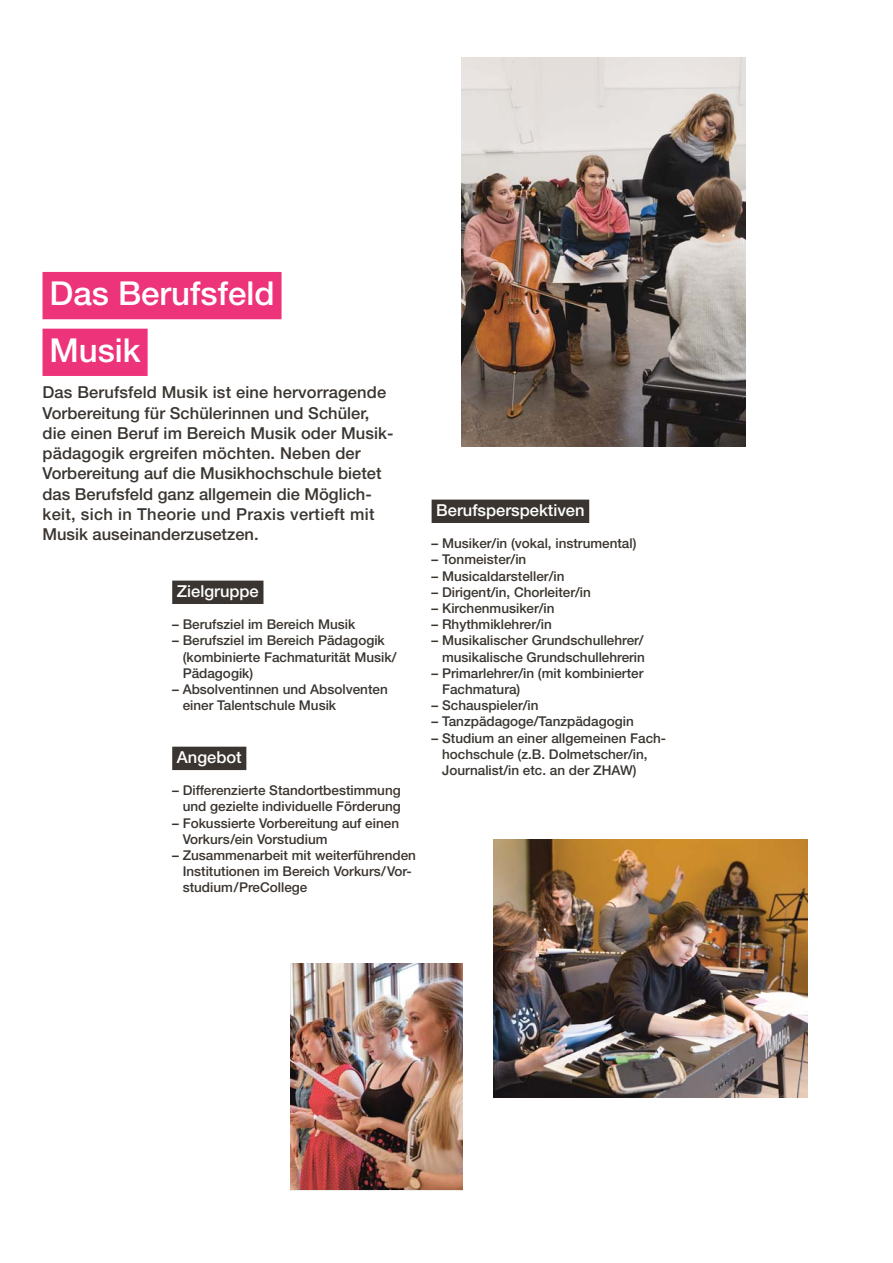
<style>
.page{position:relative;width:893px;height:1263px;background:#fff}
.page>*{position:absolute;margin:0;border:0;box-sizing:border-box;transform-origin:0 0}
.t1{font:500 33px/56.7px "Helvetica Neue LT Std";color:#fff}
.t2{font:500 16.5px/20.2px "Helvetica Neue LT Std";letter-spacing:.005em;color:#3a3530}
.t3{font:500 16.5px "Helvetica Neue LT Std";color:#fff}
.t4{font:500 13.5px/16.2px "Helvetica Neue LT Std";color:#3a3530}
</style>
<div class="page">
<img style="left:494px;top:840px;width:314px;height:257px">
<div style="left:43px;top:272px;width:239px;height:47px;background:#ed337a"></div>
<div style="left:43px;top:329px;width:105px;height:47px;background:#ed337a"></div>
<div style="left:172px;top:581px;width:91px;height:23px;background:#3a3530"></div>
<div style="left:172px;top:747px;width:74px;height:23px;background:#3a3530"></div>
<img style="left:290px;top:964px;width:173px;height:225px">
<div style="left:432px;top:500px;width:157px;height:23px;background:#3a3530"></div>
<img style="left:461px;top:57px;width:284px;height:390px">
<h1 class="t1" style="left:50px;top:269px;width:226px">Das Berufsfeld<br>Musik</h1>
<p class="t2" style="left:43px;top:384px;width:352px">Das Berufsfeld Musik ist eine hervorragende Vorbereitung für Schülerinnen und Schüler, die einen Beruf im Bereich Musik oder Musik&shy;pädagogik ergreifen möchten. Neben der Vorbereitung auf die Musikhochschule bietet das Berufsfeld ganz allgemein die Möglich&shy;keit, sich in Theorie und Praxis vertieft mit Musik auseinan der zu setzen.</p>
<p class="t3" style="left:177px;top:585px;width:83px">Zielgruppe</p>
<p class="t4" style="left:172px;top:618px;width:185px">– Berufsziel im Bereich Musik</p>
<p class="t4" style="left:183px;top:634px;width:215px;text-indent:-11px">– Berufsziel im Bereich Pädagogik (kombinierte Fachmaturität Musik/<br>Pädagogik)</p>
<p class="t4" style="left:183px;top:683px;width:207px;text-indent:-11px">– Absolventinnen und Absolventen einer Talentschule Musik</p>
<p class="t3" style="left:177px;top:751px;width:66px">Angebot</p>
<p class="t4" style="left:172px;top:784px;width:230px;text-align:right">– Differenzierte Standortbestimmung und gezielte individuelle Förderung</p>
<p class="t4" style="left:183px;top:816px;width:218px;text-indent:-11px">– Fokussierte Vorbereitung auf einen<br>Vorkurs /ein Vorstudium</p>
<p class="t4" style="left:183px;top:849px;width:235px;text-indent:-11px">– Zusammenarbeit mit weiterführenden<br>Institutionen im Bereich Vorkurs/Vor&shy;studium / PreCollege</p>
<p class="t3" style="left:436px;top:504px;width:150px">Berufsperspektiven</p>
<p class="t4" style="left:432px;top:537px;width:206px">– Musiker/in (vokal, instrumental)</p>
<p class="t4" style="left:432px;top:553px;width:96px">– Tonmeister/in</p>
<p class="t4" style="left:432px;top:569px;width:134px">– Musicaldarsteller/in</p>
<p class="t4" style="left:432px;top:585px;width:161px">– Dirigent/in, Chorleiter/in</p>
<p class="t4" style="left:432px;top:602px;width:125px">– Kirchenmusiker/in</p>
<p class="t4" style="left:432px;top:618px;width:122px">– Rhythmiklehrer/in</p>
<p class="t4" style="left:432px;top:634px;width:215px;text-align:right">– Musikalischer Grundschullehrer/ musikalische Grundschullehrerin</p>
<p class="t4" style="left:442px;top:666px;width:203px;text-indent:-11px">– Primarlehrer/in (mit kombinierter<br>Fachmatura)</p>
<p class="t4" style="left:432px;top:699px;width:109px">– Schauspieler/in</p>
<p class="t4" style="left:432px;top:715px;width:204px">– Tanzpädagoge/Tanzpädagogin</p>
<p class="t4" style="left:442px;top:731px;width:226px;text-indent:-11px">– Studium an einer allgemeinen Fach&shy;hochschule (z.B. Dolmetscher/in,<br>Journalist/in etc. an der ZHAW)</p>
</div>
